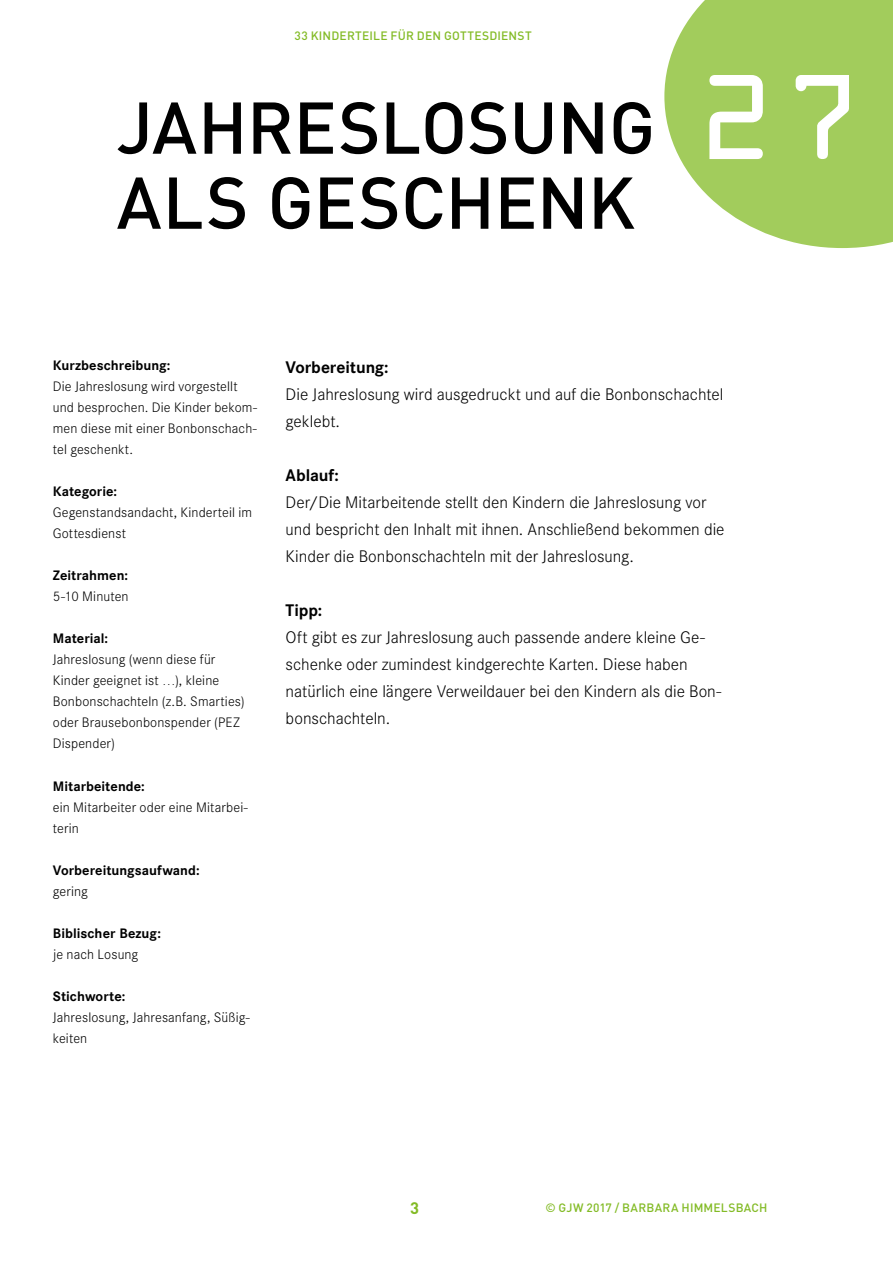
<style>
.page{position:relative;width:893px;height:1263px;background:#fff}
.page>*{position:absolute;margin:0;border:0;box-sizing:border-box;transform-origin:0 0}
.t1{font:108px "OCRA Std";color:#fff}
.t2{font:500 72px/75px "DIN";letter-spacing:-.005em;color:#000}
.t3{font:300 16.5px/27px "Corporate SBQ";color:#000}
.t4{font:700 16.5px "Corporate SBQ";letter-spacing:-.005em;color:#000}
.t5{font:700 16.5px "DIN";color:#83bb26}
.t6{font:300 13.5px/21px "Corporate SBQ";letter-spacing:.01em;color:#000}
.t7{font:700 13.5px "Corporate SBQ";letter-spacing:.005em;color:#000}
.t8{font:500 12px "DIN";letter-spacing:.02em;color:#83bb26}
</style>
<div class="page">
<svg style="left:664px;top:0;width:229px;height:248px;background:#add270"></svg>
<p class="t8" style="left:295px;top:28px;width:239px">33 KINDERTEILE FÜR DEN GOTTESDIENST</p>
<h2 class="t2" style="left:117px;top:88px;width:540px">JAHRESLOSUNG<br>ALS GESCHENK</h2>
<h1 class="t1" style="left:697px;top:70px;width:165px">27</h1>
<p class="t7" style="left:53px;top:357px;width:119px">Kurzbeschreibung:</p>
<p class="t6" style="left:53px;top:376px;width:206px">Die Jahreslosung wird vorgestellt und besprochen. Die Kinder bekom&shy;men diese mit einer Bonbonschach&shy;tel geschenkt.</p>
<p class="t7" style="left:53px;top:483px;width:66px">Kategorie:</p>
<p class="t6" style="left:53px;top:502px;width:201px">Gegenstandsandacht, Kinderteil im<br>Gottesdienst</p>
<p class="t7" style="left:53px;top:567px;width:77px">Zeitrahmen:</p>
<p class="t6" style="left:53px;top:586px;width:77px">5-10 Minuten</p>
<p class="t7" style="left:53px;top:630px;width:57px">Material:</p>
<p class="t6" style="left:53px;top:649px;width:193px">Jahreslosung (wenn diese für<br>Kinder geeignet ist …), kleine<br>Bonbonschachteln (z.B. Smarties) oder Brausebonbonspender (PEZ<br>Dispender)</p>
<p class="t7" style="left:53px;top:777px;width:93px">Mitarbeitende:</p>
<p class="t6" style="left:53px;top:796px;width:197px">ein Mitarbeiter oder eine Mitarbei&shy;terin</p>
<p class="t7" style="left:53px;top:861px;width:148px">Vorbereitungsaufwand:</p>
<p class="t6" style="left:53px;top:880px;width:37px">gering</p>
<p class="t7" style="left:53px;top:924px;width:110px">Biblischer Bezug:</p>
<p class="t6" style="left:53px;top:943px;width:87px">je nach Losung</p>
<p class="t7" style="left:53px;top:987px;width:74px">Stichworte:</p>
<p class="t6" style="left:53px;top:1006px;width:198px">Jahreslosung, Jahresanfang, Süßig&shy;keiten</p>
<p class="t4" style="left:286px;top:357px;width:105px">Vorbereitung:</p>
<p class="t3" style="left:286px;top:381px;width:439px">Die Jahreslosung wird ausgedruckt und auf die Bonbonschachtel geklebt.</p>
<p class="t4" style="left:286px;top:465px;width:55px">Ablauf:</p>
<p class="t3" style="left:286px;top:489px;width:440px">Der/Die Mitarbeitende stellt den Kindern die Jahreslosung vor und bespricht den Inhalt mit ihnen. Anschließend bekommen die<br>Kinder die Bonbonschachteln mit der Jahreslosung.</p>
<p class="t4" style="left:286px;top:600px;width:38px">Tipp:</p>
<p class="t3" style="left:286px;top:624px;width:437px">Oft gibt es zur Jahreslosung auch passende andere kleine Ge&shy;schenke oder zumindest kindgerechte Karten. Diese haben natürlich eine längere Verweildauer bei den Kindern als die Bon&shy;bonschachteln.</p>
<p class="t5" style="left:410px;top:1197px;width:10px">3</p>
<p class="t8" style="left:545px;top:1199px;width:224px">© GJW 2017 / BARBARA HIMMELSBACH</p>
</div>
